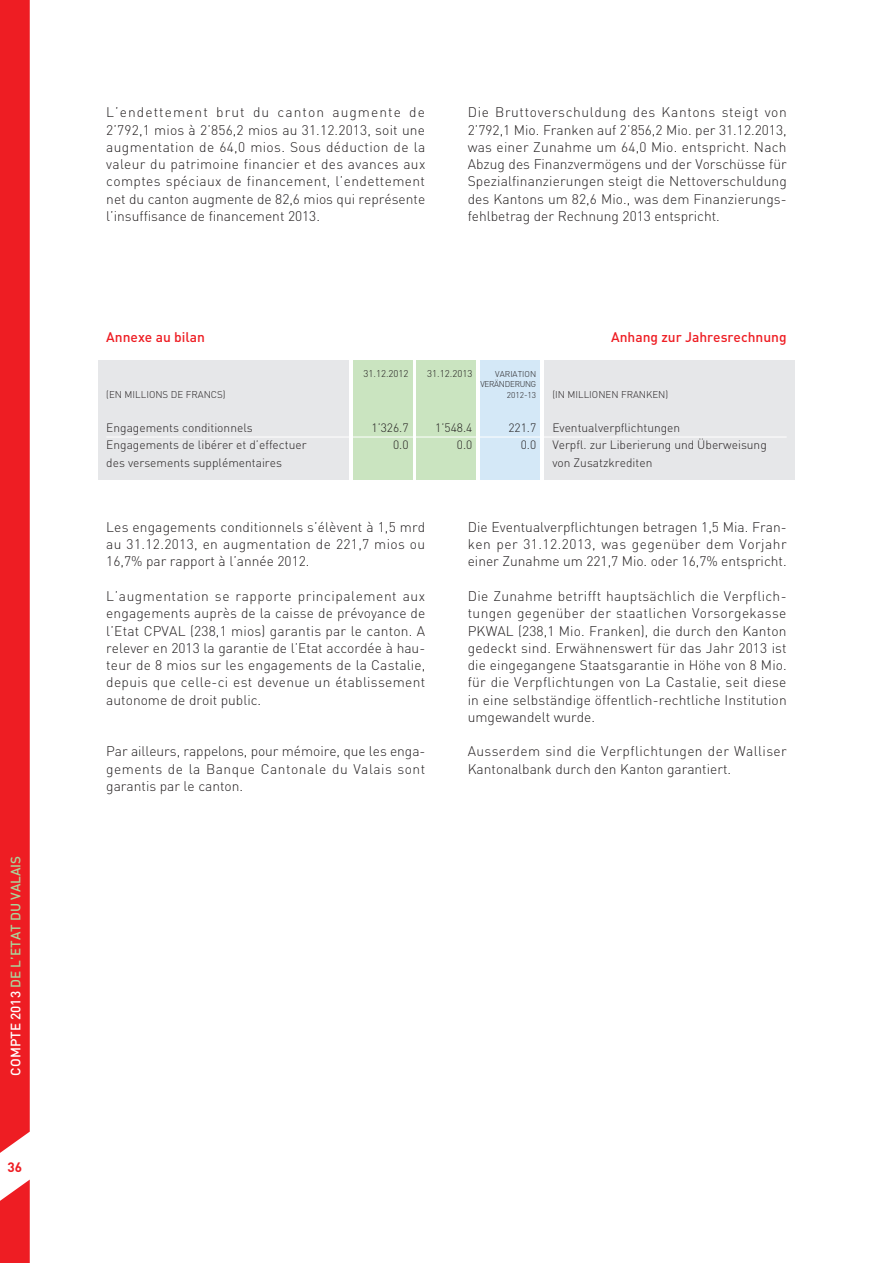
<style>
.page{position:relative;width:893px;height:1263px;background:#fff}
.page>*{position:absolute;margin:0;border:0;box-sizing:border-box;transform-origin:0 0}
.t1{font:300 13.8px/17.2px "DIN";color:#231f20;text-align:justify}
.t2{font:300 13.8px/17.2px "DIN";letter-spacing:.03em;color:#231f20}
.t3{font:500 13.8px "DIN";color:#ee1d23}
.t4{font:500 13.5px "DIN";color:#aad59b}
.t5{font:700 13.5px "DIN";color:#ee1d23}
.t6{font:300 12px "DIN";color:#231f20}
.t7{font:300 9.75px "DIN";color:#231f20}
.t8{font:300 8.4px/10.5px "DIN";color:#231f20;text-align:right}
.s1{color:#fff}
</style>
<div class="page">
<svg style="left:0;top:1179px;width:30px;height:84px;background:#f03c41"></svg>
<div style="left:0;top:0;width:30px;height:1153px;background:#ee1d23"></div>
<div style="left:544px;top:360px;width:251px;height:119px;background:#e6e7e9"></div>
<div style="left:98px;top:360px;width:251px;height:119px;background:#e6e7e9"></div>
<div style="left:353px;top:360px;width:59px;height:119px;background:#cae4c0"></div>
<div style="left:417px;top:360px;width:59px;height:119px;background:#cae4c0"></div>
<div style="left:480px;top:360px;width:60px;height:119px;background:#d4e8f7"></div>
<hr style="left:106px;top:437px;width:681px;height:1px;background:#fff">
<p class="t4" style="left:7px;top:1075px;width:221px;rotate:-90deg"><span class="s1">Compte 2013</span> de l’Etat du Valais</p>
<p class="t5" style="left:8px;top:1158px;width:16px">36</p>
<p class="t1" style="left:106px;top:104px;width:321px">L’endettement brut du canton augmente de 2’792,1 mios à 2’856,2 mios au 31.12.2013, soit une augmentation de 64,0 mios. Sous déduction de la valeur du patrimoine financier et des avances aux comptes spéciaux de financement, l’endettement net du canton augmente de 82,6 mios qui représente l’insuffisance de financement 2013.</p>
<p class="t1" style="left:468px;top:104px;width:321px">Die Bruttoverschuldung des Kantons steigt von 2’792,1 Mio. Franken auf 2’856,2 Mio. per 31.12.2013, was einer Zunahme um 64,0 Mio. entspricht. Nach Abzug des Finanzvermögens und der Vorschüsse für Spezialfinanzierungen steigt die Nettoverschuldung des Kantons um 82,6 Mio., was dem Finanzierungs&shy;fehlbetrag der Rechnung 2013 entspricht.</p>
<p class="t3" style="left:106px;top:328px;width:100px">Annexe au bilan</p>
<p class="t3" style="left:611px;top:328px;width:177px">Anhang zur Jahresrechnung</p>
<p class="t7" style="left:363px;top:367px;width:47px">31.12.2012</p>
<p class="t7" style="left:427px;top:367px;width:47px">31.12.2013</p>
<p class="t8" style="left:480px;top:368px;width:25px">Variation<br>Veränderung</p>
<p class="t7" style="left:106px;top:388px;width:25px">(en millions</p>
<p class="t7" style="left:171px;top:388px;width:22px">de francs</p>
<p class="t7" style="left:223px;top:388px;width:4px">)</p>
<p class="t8" style="left:507px;top:389px;width:31px">2012-13</p>
<p class="t7" style="left:552px;top:388px;width:30px">(in Millionen</p>
<p class="t7" style="left:621px;top:388px;width:13px">Franken</p>
<p class="t7" style="left:665px;top:388px;width:4px">)</p>
<p class="t6" style="left:106px;top:420px;width:148px">Engagements conditionnels</p>
<p class="t6" style="left:371px;top:420px;width:39px">1’326.7</p>
<p class="t6" style="left:435px;top:420px;width:39px">1’548.4</p>
<p class="t6" style="left:508px;top:420px;width:29px">221.7</p>
<p class="t6" style="left:552px;top:420px;width:129px">Eventualverpflichtungen</p>
<p class="t6" style="left:106px;top:438px;width:202px">Engagements de libérer et d’effectuer</p>
<p class="t6" style="left:393px;top:438px;width:17px">0.0</p>
<p class="t6" style="left:457px;top:438px;width:17px">0.0</p>
<p class="t6" style="left:521px;top:438px;width:17px">0.0</p>
<p class="t6" style="left:552px;top:438px;width:216px">Verpfl. zur Liberierung und Überweisung</p>
<p class="t6" style="left:106px;top:455px;width:177px">des versements supplémentaires</p>
<p class="t6" style="left:552px;top:455px;width:102px">von Zusatzkrediten</p>
<p class="t1" style="left:106px;top:518px;width:320px">Les engagements conditionnels s’élèvent à 1,5 mrd au 31.12.2013, en augmentation de 221,7 mios ou 16,7% par rapport à l’année 2012.</p>
<p class="t1" style="left:106px;top:587px;width:321px">L’augmentation se rapporte principalement aux engagements auprès de la caisse de prévoyance de l’Etat CPVAL (238,1 mios) garantis par le canton. A relever en 2013 la garantie de l’Etat accordée à hau&shy;teur de 8 mios sur les engagements de la Castalie, depuis que celle-ci est devenue un établissement autonome de droit public.</p>
<p class="t1" style="left:106px;top:742px;width:320px">Par ailleurs, rappelons, pour mémoire, que les enga&shy;gements de la Banque Cantonale du Valais sont garantis par le canton.</p>
<p class="t1" style="left:468px;top:518px;width:320px">Die Eventualverpflichtungen betragen 1,5 Mia. Fran&shy;ken per 31.12.2013, was gegenüber dem Vorjahr einer Zunahme um 221,7 Mio. oder 16,7% entspricht.</p>
<p class="t1" style="left:468px;top:587px;width:321px">Die Zunahme betrifft hauptsächlich die Verpflich&shy;tungen gegenüber der staatlichen Vorsorgekasse PKWAL (238,1 Mio. Franken), die durch den Kanton gedeckt sind. Erwähnenswert für das Jahr 2013 ist die eingegangene Staatsgarantie in Höhe von 8 Mio. für die Verpflichtungen von La Castalie, seit diese in eine selbständige öffentlich-rechtliche Institution umgewandelt wurde.</p>
<p class="t2" style="left:468px;top:742px;width:321px">Ausserdem sind die Verpflichtungen der Walliser<br>Kantonalbank durch den Kanton garantiert.</p>
</div>
